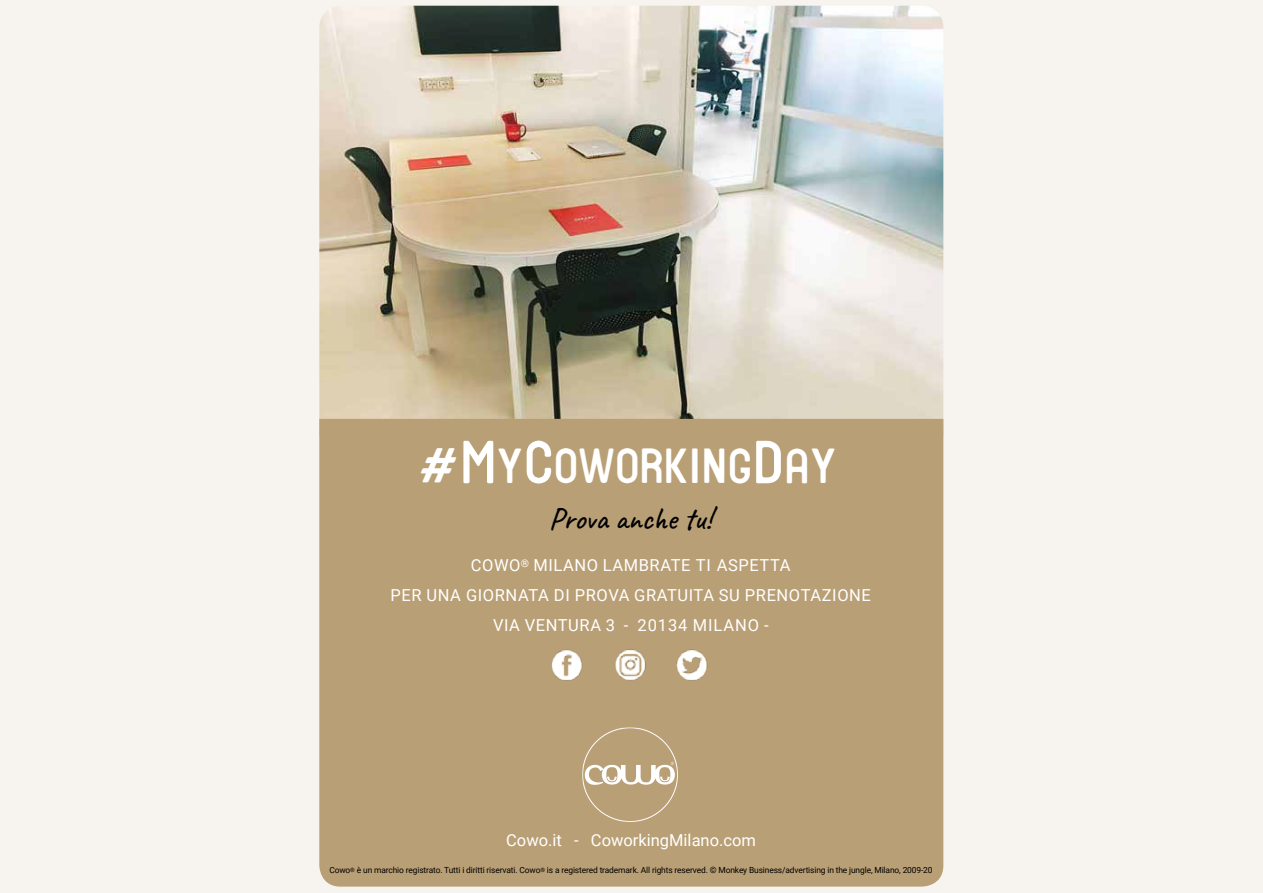
<style>
.page{position:relative;width:1263px;height:893px;background:#f7f4ef}
.page>*{position:absolute;margin:0;border:0;box-sizing:border-box;transform-origin:0 0}
.t1{font:47.25px "PTF NORDIC Round Light";color:#fff}
.t2{font:500 31.5px "Caveat";letter-spacing:-.01em;color:#000}
.t3{font:16.5px/30px "Roboto";letter-spacing:.035em;color:#fff;text-align:center}
.t4{font:16.5px "Roboto";color:#fff}
.t5{font:8.4px "Roboto";letter-spacing:-.015em;color:#000}
.s1{font-size:58.05px}
.s2{font-style:inherit}
.s3{font-size:8.7px}
</style>
<div class="page">
<img style="left:319px;top:6px;width:624px;height:413px">
<div style="left:319px;top:419px;width:624px;height:468px;background:#b99f75"></div>
<svg style="left:582px;top:727px;width:96px;height:95px;background:#c1aa85"></svg>
<img style="left:542px;top:644px;width:172px;height:40px">
<h1 class="t1" style="left:418px;top:445px;width:419px">#<span class="s1">M</span>Y<span class="s1">C</span>OWORKING<span class="s1">D</span>AY</h1>
<h2 class="t2" style="left:549px;top:499px;width:165px">Prova anche tu!</h2>
<h3 class="t3" style="left:390px;top:550px;width:482px">COWO<sup>®</sup> MILANO LAMBRATE TI ASPETTA<br>PER UNA GIORNATA DI PROVA GRATUITA SU PRENOTAZIONE<br>VIA VENTURA 3 - 20134 MILANO -</h3>
<h3 class="t4" style="left:506px;top:828px;width:251px">Cowo.it - CoworkingMilano.<span class="s2">com</span></h3>
<p class="t5" style="left:329px;top:864px;width:605px">Cowo<sup>®</sup> è un marchio registrato. Tutti i diritti riservati. Cowo<sup>®</sup> is a registered trademark. All rights reserved. <span class="s3">©</span> Monkey Business/advertising in the jungle, Milano, 2009-20</p>
</div>
